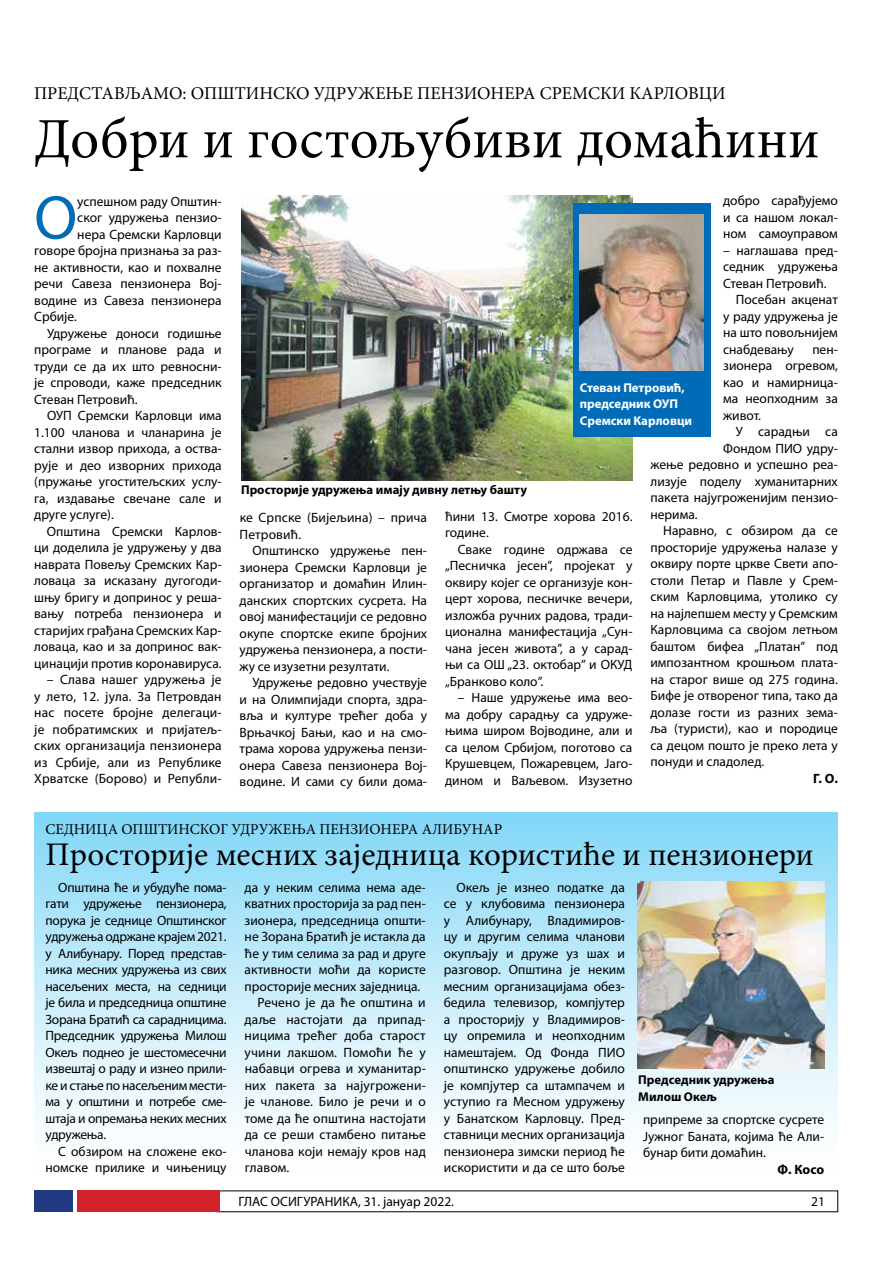
<style>
.page{position:relative;width:893px;height:1263px;background:#fff}
.page>*{position:absolute;margin:0;border:0;box-sizing:border-box;transform-origin:0 0}
.t1{font:62.4px "Myriad Pro";color:#006cb7}
.t2{font:57px "Minion Pro";color:#000}
.t3{font:33px "Minion Pro";color:#000}
.t4{font:18px "Minion Pro";color:#000}
.t5{font:15px "Minion Pro";color:#000}
.t6{font:13.5px/16.5px "Myriad Pro";color:#000;text-align:justify}
.t7{font:700 13.5px "Myriad Pro";color:#000}
.t8{font:700 12.75px/16.5px "Myriad Pro";color:#000}
.t9{font:700 12.75px/16.5px "Myriad Pro";color:#fff}
</style>
<div class="page">
<div style="left:34px;top:1191px;width:38px;height:21px;background:#223983"></div>
<div style="left:77px;top:1191px;width:142px;height:21px;background:#d2232a"></div>
<img style="left:241px;top:196px;width:391px;height:285px">
<div style="left:34px;top:812px;width:804px;height:363px;background:linear-gradient(to bottom,#86d8f7,#fff)"></div>
<img style="left:637px;top:882px;width:187px;height:187px">
<div style="left:573px;top:203px;width:137px;height:234px;background:#006cb7"></div>
<img style="left:579px;top:214px;width:125px;height:157px">
<h3 class="t4" style="left:34px;top:81px;width:692px">ПРЕД-СТА-ВЉАМО: ОПШТИН-СКО УДРУЖЕ-ЊЕ ПЕН-ЗИ-ОНЕРА СРЕМ-СКИ КАР-ЛОВ-ЦИ</h3>
<h2 class="t2" style="left:34px;top:101px;width:787px">Добри и гостољубиви домаћини</h2>
<h1 class="t1" style="left:34px;top:179px;width:45px">О</h1>
<p class="t6" style="left:77px;top:193px;width:145px">успешном раду Општин-</p>
<p class="t6" style="left:77px;top:209px;width:145px">ског удружења пензио-</p>
<p class="t6" style="left:77px;top:226px;width:146px">нера Сремски Карловци</p>
<p class="t6" style="left:34px;top:242px;width:188px">говоре бројна признања за раз-</p>
<p class="t6" style="left:34px;top:259px;width:189px">не активности, као и похвалне</p>
<p class="t6" style="left:34px;top:275px;width:188px">речи Савеза пензионера Вој-</p>
<p class="t6" style="left:34px;top:292px;width:189px">водине из Савеза пензионера</p>
<p class="t6" style="left:34px;top:308px;width:44px">Србије.</p>
<p class="t6" style="left:47px;top:325px;width:176px">Удружење доноси годишње</p>
<p class="t6" style="left:34px;top:341px;width:189px">програме и планове рада и</p>
<p class="t6" style="left:34px;top:358px;width:188px">труди се да их што ревносни-</p>
<p class="t6" style="left:34px;top:374px;width:189px">је спроводи, каже председник</p>
<p class="t6" style="left:34px;top:391px;width:105px">Стеван Петровић.</p>
<p class="t6" style="left:47px;top:407px;width:176px">ОУП Сремски Карловци има</p>
<p class="t6" style="left:34px;top:424px;width:189px">1.100 чланова и чланарина је</p>
<p class="t6" style="left:34px;top:440px;width:188px">стални извор прихода, а оства-</p>
<p class="t6" style="left:34px;top:457px;width:189px">рује и део изворних прихода</p>
<p class="t6" style="left:34px;top:473px;width:188px">(пружање угоститељских услу-</p>
<p class="t6" style="left:34px;top:490px;width:189px">га, издавање свечане сале и</p>
<p class="t6" style="left:34px;top:506px;width:81px">друге услуге).</p>
<p class="t6" style="left:47px;top:523px;width:175px">Општина Сремски Карлов-</p>
<p class="t6" style="left:34px;top:539px;width:189px">ци доделила је удружењу у два</p>
<p class="t6" style="left:34px;top:556px;width:188px">наврата Повељу Сремских Кар-</p>
<p class="t6" style="left:34px;top:572px;width:188px">ловаца за исказану дугогоди-</p>
<p class="t6" style="left:34px;top:589px;width:188px">шњу бригу и допринос у реша-</p>
<p class="t6" style="left:34px;top:605px;width:189px">вању потреба пензионера и</p>
<p class="t6" style="left:34px;top:622px;width:188px">старијих грађана Сремских Кар-</p>
<p class="t6" style="left:34px;top:638px;width:188px">ловаца, као и за допринос вак-</p>
<p class="t6" style="left:34px;top:655px;width:189px">цинацији против коронавируса.</p>
<p class="t6" style="left:34px;top:671px;width:189px;text-indent:13px">– Слава нашег удружења је у лето, 12. јула. За Петровдан нас посете бројне делегаци&shy;је побратимских и пријатељ&shy;ских организација пензионера из Србије, али из Републике Хрватске (Борово) и Републи-</p>
<p class="t6" style="left:723px;top:192px;width:116px">добро сарађујемо и са нашом локал&shy;ном самоуправом</p>
<p class="t6" style="left:723px;top:242px;width:115px">– наглашава пред-</p>
<p class="t6" style="left:723px;top:258px;width:116px">седник удружења</p>
<p class="t6" style="left:723px;top:275px;width:105px">Стеван Петровић.</p>
<p class="t6" style="left:736px;top:291px;width:103px">Посебан акценат</p>
<p class="t6" style="left:723px;top:308px;width:116px">у раду удружења је</p>
<p class="t6" style="left:723px;top:324px;width:116px">на што повољнијем</p>
<p class="t6" style="left:723px;top:341px;width:72px">снабдевању</p>
<p class="t6" style="left:723px;top:341px;width:116px;text-indent:89px">пен&shy;зионера огревом, као и намирница&shy;ма неопходним за живот.</p>
<p class="t6" style="left:736px;top:423px;width:103px">У сарадњи са</p>
<p class="t6" style="left:723px;top:440px;width:115px">Фондом ПИО удру-</p>
<p class="t6" style="left:650px;top:456px;width:188px">жење редовно и успешно реа-</p>
<p class="t6" style="left:650px;top:473px;width:189px">лизује поделу хуманитарних</p>
<p class="t6" style="left:650px;top:489px;width:188px">пакета најугроженијим пензио-</p>
<p class="t6" style="left:650px;top:506px;width:49px">нерима.</p>
<p class="t6" style="left:663px;top:522px;width:176px">Наравно, с обзиром да се</p>
<p class="t6" style="left:650px;top:539px;width:189px">просторије удружења налазе у</p>
<p class="t6" style="left:650px;top:555px;width:188px">оквиру порте цркве Свети апо-</p>
<p class="t6" style="left:650px;top:572px;width:188px">столи Петар и Павле у Срем-</p>
<p class="t6" style="left:650px;top:588px;width:189px">ским Карловцима, утолико су</p>
<p class="t6" style="left:650px;top:605px;width:189px">на најлепшем месту у Сремским</p>
<p class="t6" style="left:650px;top:621px;width:189px">Карловцима са својом летњом</p>
<p class="t6" style="left:650px;top:638px;width:189px">баштом бифеа „Платан” под</p>
<p class="t6" style="left:650px;top:654px;width:188px">импозантном крошњом плата-</p>
<p class="t6" style="left:650px;top:671px;width:189px">на старог више од 275 година.</p>
<p class="t6" style="left:650px;top:687px;width:189px">Бифе је отвореног типа, тако да</p>
<p class="t6" style="left:650px;top:704px;width:188px">долазе гости из разних зема-</p>
<p class="t6" style="left:650px;top:720px;width:189px">ља (туристи), као и породице</p>
<p class="t6" style="left:650px;top:737px;width:189px">са децом пошто је преко лета у</p>
<p class="t6" style="left:650px;top:753px;width:115px">понуди и сладолед.</p>
<p class="t7" style="left:813px;top:769px;width:26px">Г. О.</p>
<p class="t9" style="left:580px;top:379px;width:114px">Стеван Петровић, председник ОУП<br>Сремски Карловци</p>
<p class="t8" style="left:241px;top:481px;width:287px">Просторије удружења имају дивну летњу башту</p>
<p class="t6" style="left:445px;top:508px;width:189px">ћини 13. Смотре хорова 2016. године.</p>
<p class="t6" style="left:445px;top:541px;width:189px;text-indent:13px">Сваке године одржава се „Песничка јесен”, пројекат у оквиру којег се организује кон&shy;церт хорова, песничке вечери, изложба ручних радова, тради&shy;ционална манифестација „Сун&shy;чана јесен живота”, а у сарад&shy;њи са ОШ „23. октобар” и ОКУД „Бранково коло”.</p>
<p class="t6" style="left:445px;top:689px;width:189px;text-indent:13px">– Наше удружење има вео&shy;ма добру сарадњу са удруже&shy;њима широм Војводине, али и са целом Србијом, поготово са Крушевцем, Пожаревцем, Јаго&shy;дином и Ваљевом. Изузетно</p>
<p class="t6" style="left:240px;top:509px;width:189px">ке Српске (Бијељина) – прича<br>Петровић.</p>
<p class="t6" style="left:240px;top:542px;width:189px;text-indent:13px">Општинско удружење пен&shy;зионера Сремски Карловци је организатор и домаћин Илин&shy;данских спортских сусрета. На овој манифестацији се редовно окупе спортске екипе бројних удружења пензионера, а пости&shy;жу се изузетни резултати.</p>
<p class="t6" style="left:240px;top:674px;width:189px;text-indent:13px">Удружење редовно учествује и на Олимпијади спорта, здра&shy;вља и културе трећег доба у Врњачкој Бањи, као и на смо&shy;трама хорова удружења пензи&shy;онера Савеза пензионера Вој&shy;водине. И сами су били дома-</p>
<p class="t5" style="left:46px;top:819px;width:458px">СЕДНИ-ЦА ОПШТИН-СКОГ УДРУЖЕ-ЊА ПЕН-ЗИ-ОНЕРА АЛИ-БУНАР</p>
<h3 class="t3" style="left:46px;top:832px;width:770px">Просторије месних заједница користиће и пензионери</h3>
<p class="t6" style="left:46px;top:879px;width:183px;text-indent:13px">Општина ће и убудуће пома&shy;гати удружење пензионера, порука је седнице Општинског удружења одржане крајем 2021. у Алибунару. Поред представ&shy;ника месних удружења из свих насељених места, на седници је била и председница општине Зорана Братић са сарадницима.<br>Председник удружења Милош Окељ поднео је шестомесечни извештај о раду и изнео прили&shy;ке и стање по насељеним мести&shy;ма у општини и потребе сме&shy;штаја и опремања неких месних удружења.</p>
<p class="t6" style="left:46px;top:1143px;width:183px;text-align:right">С обзиром на сложене еко&shy;номске прилике и чињеницу</p>
<p class="t6" style="left:245px;top:879px;width:182px">да у неким селима нема аде-</p>
<p class="t6" style="left:245px;top:895px;width:182px">кватних просторија за рад пен-</p>
<p class="t6" style="left:245px;top:912px;width:182px">зионера, председница општи-</p>
<p class="t6" style="left:245px;top:928px;width:183px">не Зорана Братић је истакла да</p>
<p class="t6" style="left:245px;top:945px;width:183px">ће у тим селима за рад и друге</p>
<p class="t6" style="left:245px;top:961px;width:183px">активности моћи да користе</p>
<p class="t6" style="left:245px;top:978px;width:177px">просторије месних заједница.</p>
<p class="t6" style="left:257px;top:994px;width:170px">Речено је да ће општина и</p>
<p class="t6" style="left:245px;top:1011px;width:182px">даље настојати да припад-</p>
<p class="t6" style="left:245px;top:1027px;width:183px">ницима трећег доба старост</p>
<p class="t6" style="left:245px;top:1044px;width:183px">учини лакшом. Помоћи ће у</p>
<p class="t6" style="left:245px;top:1060px;width:182px">набавци огрева и хуманитар-</p>
<p class="t6" style="left:245px;top:1077px;width:182px">них пакета за најугрожени-</p>
<p class="t6" style="left:245px;top:1093px;width:183px">је чланове. Било је речи и о</p>
<p class="t6" style="left:245px;top:1110px;width:183px">томе да ће општина настојати</p>
<p class="t6" style="left:245px;top:1126px;width:183px">да се реши стамбено питање</p>
<p class="t6" style="left:245px;top:1143px;width:183px">чланова који немају кров над</p>
<p class="t6" style="left:245px;top:1159px;width:46px">главом.</p>
<p class="t6" style="left:444px;top:879px;width:183px;text-indent:13px">Окељ је изнео податке да се у клубовима пензионера у Алибунару, Владимиров&shy;цу и другим селима чланови окупљају и друже уз шах и разговор. Општина је неким месним организацијама обез&shy;бедила телевизор, компјутер а просторију у Владимиров&shy;цу опремила и неопходним намештајем. Од Фонда ПИО општинско удружење добило је компјутер са штампачем и уступио га Месном удружењу у Банатском Карловцу. Пред&shy;ставници месних организација пензионера зимски период ће искористити и да се што боље</p>
<p class="t8" style="left:638px;top:1071px;width:138px">Председник удружења<br>Милош Окељ</p>
<p class="t6" style="left:643px;top:1111px;width:183px">припреме за спортске сусрете Јужног Баната, којима ће Али&shy;бунар бити домаћин.</p>
<p class="t7" style="left:778px;top:1160px;width:48px">Ф. Косо</p>
<p class="t6" style="left:239px;top:1193px;width:217px">ГЛАС ОСИГУРАНИКА, 31. јануар 2022.</p>
<p class="t6" style="left:811px;top:1193px;width:15px">21</p>
</div>
